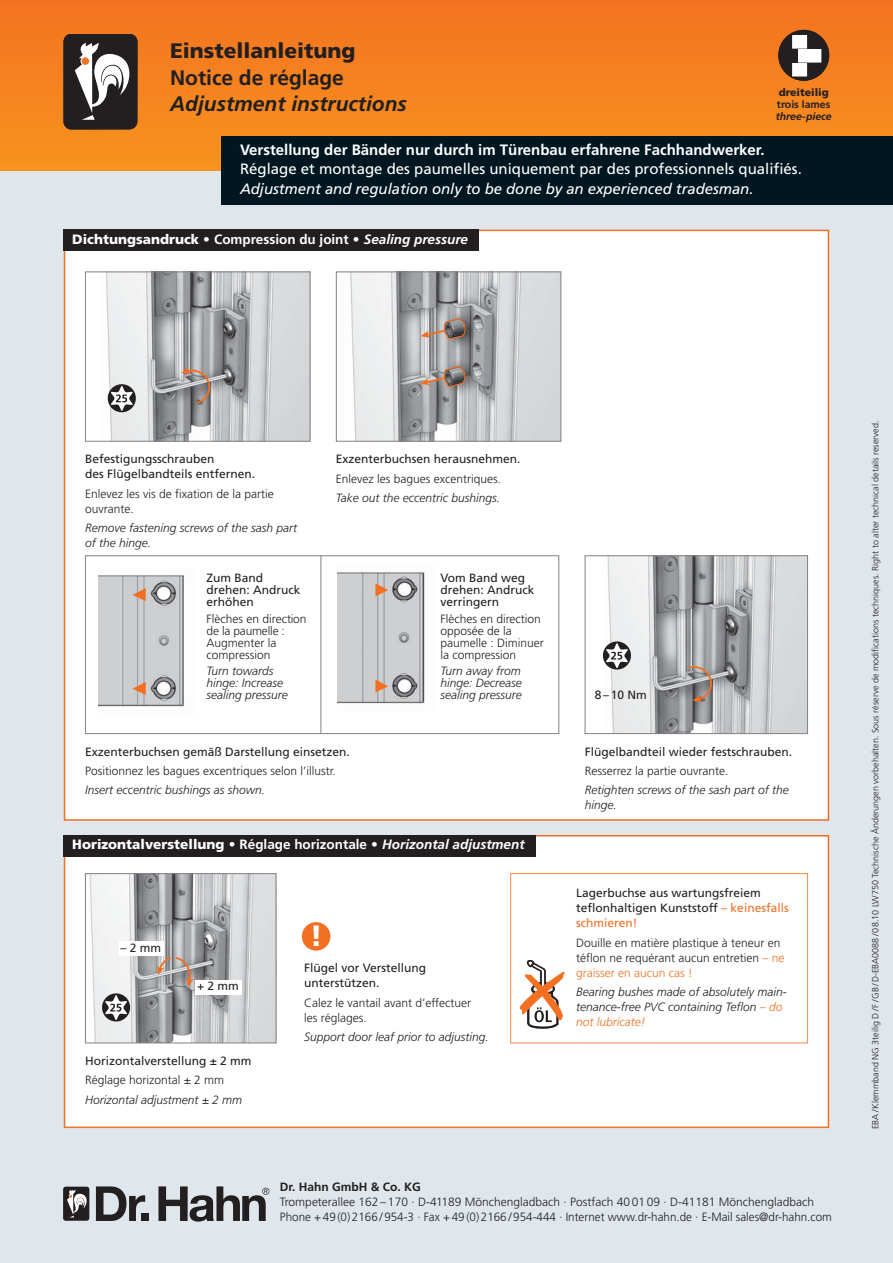
<style>
.page{position:relative;width:893px;height:1263px;background:#fff}
.page>*{position:absolute;margin:0;border:0;box-sizing:border-box;transform-origin:0 0}
.t1{font:900 29.4px "Frutiger";color:#fff}
.t2{font:italic 700 21px "Frutiger";color:#231f20}
.t3{font:900 21px "Frutiger";color:#231f20}
.t4{font:700 21px "Frutiger";color:#231f20}
.t5{font:15px "Frutiger";color:#fff}
.t6{font:700 15px "Frutiger";color:#fff}
.t7{font:italic 15px "Frutiger";letter-spacing:-.005em;color:#fff}
.t8{font:900 13.5px "Frutiger";color:#fff}
.t9{font:300 12px/12px "Frutiger";color:#231f20}
.t10{font:italic 300 12px/15px "Frutiger";color:#231f20}
.t11{font:12px/15px "Frutiger";color:#231f20}
.t12{font:700 12px "Frutiger";color:#231f20}
.t13{font:italic 700 10.5px "Frutiger";color:#231f20}
.t14{font:900 10.5px "Frutiger";color:#231f20}
.t15{font:700 10.5px "Frutiger";color:#231f20}
.t16{font:300 9px "Frutiger";color:#231f20}
.s1{font-weight:700}
.s2{font-weight:700;font-style:italic}
.s3{color:#f36f21}
</style>
<div class="page">
<div style="left:0;top:170px;width:893px;height:1093px;background:#dfe7ec"></div>
<div style="left:65px;top:836px;width:763px;height:290px;background:#fff"></div>
<div style="left:64px;top:835px;width:765px;height:293px;border:2px solid #f36f21"></div>
<div style="left:0;top:0;width:893px;height:170px;background:linear-gradient(to bottom,#f37321,#f7931e)"></div>
<div style="left:64px;top:34px;width:73px;height:95px;background:#231f20;border-radius:8px"></div>
<div style="left:64px;top:34px;width:73px;height:95px;border:1px solid #231f20;border-radius:8px"></div>
<svg style="left:75px;top:43px;width:61px;height:77px"></svg>
<svg style="left:778px;top:30px;width:51px;height:51px;background:#654128"></svg>
<div style="left:799px;top:50px;width:22px;height:12px;background:#fff"></div>
<div style="left:793px;top:64px;width:14px;height:12px;background:#fff"></div>
<div style="left:792px;top:63px;width:15px;height:13px;border:1px solid #fff"></div>
<div style="left:793px;top:36px;width:14px;height:12px;background:#fff"></div>
<div style="left:792px;top:35px;width:15px;height:13px;border:1px solid #fff"></div>
<div style="left:65px;top:231px;width:763px;height:588px;background:#fff"></div>
<div style="left:64px;top:230px;width:415px;height:21px;background:#231f20"></div>
<img style="left:105px;top:273px;width:203px;height:167px">
<svg style="left:181px;top:367px;width:33px;height:38px"></svg>
<div style="left:85px;top:271px;width:225px;height:171px;border:1px solid #808285"></div>
<img style="left:350px;top:273px;width:209px;height:167px">
<svg style="left:421px;top:318px;width:45px;height:22px"></svg>
<svg style="left:420px;top:366px;width:45px;height:22px"></svg>
<div style="left:336px;top:271px;width:225px;height:171px;border:1px solid #808285"></div>
<img style="left:98px;top:574px;width:86px;height:133px">
<svg style="left:133px;top:588px;width:13px;height:13px"></svg>
<svg style="left:133px;top:682px;width:13px;height:13px"></svg>
<div style="left:85px;top:555px;width:474px;height:179px;border:1px solid #808285"></div>
<img style="left:337px;top:571px;width:88px;height:133px">
<svg style="left:375px;top:583px;width:13px;height:13px"></svg>
<svg style="left:375px;top:679px;width:13px;height:14px"></svg>
<img style="left:607px;top:557px;width:199px;height:175px">
<svg style="left:687px;top:664px;width:29px;height:38px"></svg>
<div style="left:585px;top:555px;width:223px;height:179px;border:1px solid #808285"></div>
<div style="left:64px;top:835px;width:472px;height:21px;background:#231f20"></div>
<img style="left:89px;top:875px;width:185px;height:166px">
<svg style="left:157px;top:956px;width:37px;height:31px"></svg>
<div style="left:85px;top:873px;width:191px;height:170px;border:1px solid #808285"></div>
<div style="left:302px;top:922px;width:28px;height:29px;background:#f36f21;border-radius:50%"></div>
<svg style="left:96px;top:1186px;width:49px;height:35px"></svg>
<div style="left:141px;top:1213px;width:7px;height:8px;background:#231f20"></div>
<svg style="left:158px;top:1186px;width:111px;height:35px"></svg>
<div style="left:63px;top:1187px;width:26px;height:34px;background:#231f20;border-radius:3px"></div>
<svg style="left:67px;top:1190px;width:22px;height:30px"></svg>
<svg style="left:108px;top:384px;width:28px;height:28px"></svg>
<svg style="left:603px;top:641px;width:28px;height:28px"></svg>
<svg style="left:102px;top:993px;width:28px;height:28px"></svg>
<div style="left:119px;top:941px;width:45px;height:15px;background:#fff"></div>
<div style="left:196px;top:979px;width:46px;height:15px;background:#fff"></div>
<hr style="left:321px;top:556px;width:1px;height:178px;background:#808285">
<div style="left:510px;top:873px;width:298px;height:170px;border:1px solid #f68a46"></div>
<svg style="left:520px;top:960px;width:44px;height:69px"></svg>
<div style="left:221px;top:136px;width:672px;height:68px;background:#001722"></div>
<h2 class="t3" style="left:170px;top:43px;width:187px">Einstell anleitung</h2>
<h2 class="t4" style="left:170px;top:69px;width:175px">Notice de réglage</h2>
<h2 class="t2" style="left:170px;top:96px;width:238px">Adjustment instructions</h2>
<p class="t14" style="left:779px;top:88px;width:52px">dreiteilig</p>
<p class="t15" style="left:777px;top:100px;width:55px">trois lames</p>
<p class="t13" style="left:776px;top:112px;width:58px">three-piece</p>
<p class="t6" style="left:240px;top:143px;width:526px">Verstellung der Bänder nur durch im Türenbau erfahrene Fachhandwerker.</p>
<p class="t5" style="left:240px;top:163px;width:563px">Réglage et montage des paumelles uniquement par des professionnels qualifiés.</p>
<p class="t7" style="left:240px;top:182px;width:515px">Adjustment and regulation only to be done by an experienced tradesman.</p>
<p class="t8" style="left:72px;top:234px;width:397px">Dichtungsandruck • <span class="s1">Compression du joint</span> • <span class="s2">Sealing pressure</span></p>
<p class="t11" style="left:85px;top:453px;width:172px">Befestigungsschrauben<br>des Flügelbandteils entfernen.</p>
<p class="t9" style="left:85px;top:487px;width:190px;line-height:15px">Enlevez les vis de fixation de la partie ouvrante.</p>
<p class="t10" style="left:85px;top:521px;width:213px">Remove fastening screws of the sash part of the hinge.</p>
<p class="t11" style="left:207px;top:573px;width:95px;line-height:12px">Zum Band drehen: Andruck erhöhen</p>
<p class="t9" style="left:207px;top:613px;width:101px">Flèches en direction de la paumelle :<br>Augmenter la compression</p>
<p class="t10" style="left:207px;top:666px;width:83px;line-height:12px">Turn towards hinge: Increase sealing pressure</p>
<p class="t11" style="left:336px;top:453px;width:186px">Exzenterbuchsen herausnehmen.</p>
<p class="t9" style="left:336px;top:473px;width:167px">Enlevez les bagues excentriques.</p>
<p class="t10" style="left:336px;top:491px;width:166px">Take out the eccentric bushings.</p>
<p class="t11" style="left:440px;top:573px;width:95px;line-height:12px">Vom Band weg drehen: Andruck verringern</p>
<p class="t9" style="left:440px;top:613px;width:105px">Flèches en direction opposée de la paumelle : Diminuer la compression</p>
<p class="t10" style="left:440px;top:666px;width:83px;line-height:12px;text-align:justify">Turn away from hinge: Decrease sealing pressure</p>
<p class="t11" style="left:85px;top:745px;width:266px">Exzenterbuchsen gemäß Darstellung einsetzen.</p>
<p class="t9" style="left:85px;top:766px;width:252px">Positionnez les bagues excentriques selon l’illustr.</p>
<p class="t10" style="left:85px;top:783px;width:181px">Insert eccentric bushings as shown.</p>
<p class="t8" style="left:72px;top:839px;width:454px">Horizontalverstellung • <span class="s1">Réglage horizontale</span> • <span class="s2">Horizontal adjustment</span></p>
<p class="t11" style="left:121px;top:941px;width:42px">– 2 mm</p>
<p class="t11" style="left:197px;top:979px;width:43px">+ 2 mm</p>
<p class="t11" style="left:85px;top:1054px;width:168px">Horizontalverstellung ± 2 mm</p>
<p class="t9" style="left:85px;top:1075px;width:141px">Réglage horizontal ± 2 mm</p>
<p class="t10" style="left:85px;top:1093px;width:159px">Horizontal adjustment ± 2 mm</p>
<h1 class="t1" style="left:310px;top:924px;width:15px">!</h1>
<p class="t11" style="left:304px;top:961px;width:124px">Flügel vor Verstellung unterstützen.</p>
<p class="t9" style="left:304px;top:996px;width:169px;line-height:15px">Calez le vantail avant d’effectuer les réglages.</p>
<p class="t10" style="left:304px;top:1030px;width:186px">Support door leaf prior to adjusting.</p>
<p class="t11" style="left:595px;top:688px;width:54px">8 – 10 Nm</p>
<p class="t11" style="left:585px;top:745px;width:209px">Flügelbandteil wieder festschrauben.</p>
<p class="t9" style="left:585px;top:766px;width:145px">Resserrez la partie ouvrante.</p>
<p class="t10" style="left:585px;top:783px;width:205px">Retighten screws of the sash part of the hinge.</p>
<p class="t11" style="left:576px;top:886px;width:214px">Lagerbuchse aus wartungs freiem teflon haltigen Kunststoff <span class="s3">– keinesfalls schmieren!</span></p>
<p class="t9" style="left:576px;top:936px;width:210px;line-height:15px">Douille en matière plastique à teneur en téflon ne requérant aucun entretien <span class="s3">– ne graisser en aucun cas !</span></p>
<p class="t10" style="left:576px;top:985px;width:212px">Bearing bushes made of absolutely main&shy;tenance-free PVC containing Teflon <span class="s3">– do not lubricate!</span></p>
<p class="t12" style="left:280px;top:1182px;width:142px">Dr. Hahn GmbH &amp; Co. KG</p>
<p class="t9" style="left:280px;top:1195px;width:553px;line-height:15px">Trompeterallee 162 – 170 · D-41189 Mönchengladbach · Postfach 40 01 09 · D-41181 Mönchengladbach<br>Phone +49 (0)2166 /954-3 · Fax + 49 (0)2166 /954-444 · Internet www.dr-hahn.de · E-Mail sales@dr-hahn.com</p>
<p class="t16" style="left:872px;top:1129px;width:710px;rotate:-90deg">EBA /Klemmband NG 3teilig D/F/GB/D-EBA0088 /08.10 LW750 Technische Änderungen vorbehalten. Sous réserve de modifications techniques. Right to alter technical details reserved.</p>
</div>
